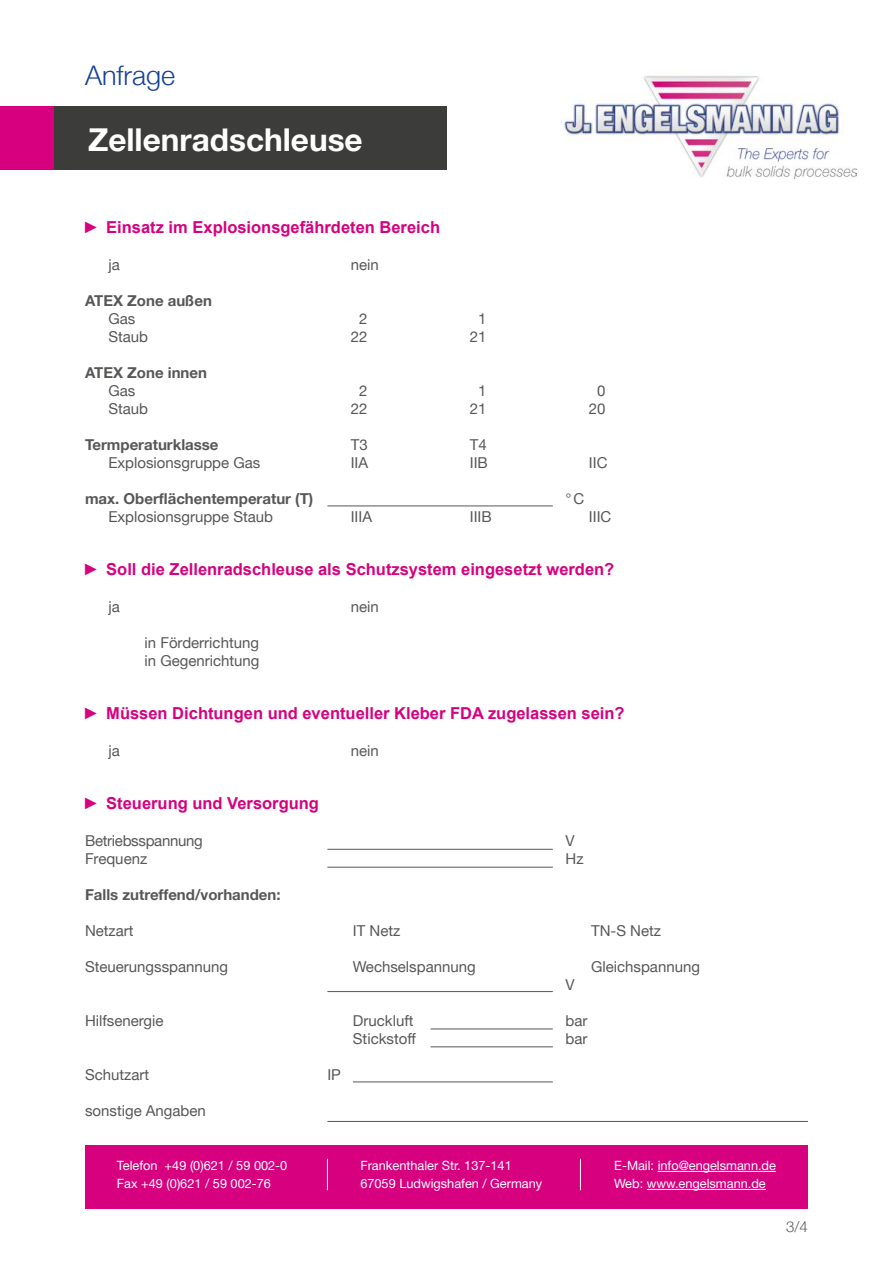
<style>
.page{position:relative;width:893px;height:1263px;background:#fff}
.page>*{position:absolute;margin:0;border:0;box-sizing:border-box;transform-origin:0 0}
.t1{font:700 31.5px "Helvetica Neue";color:#fff}
.t2{font:300 27px "Helvetica Neue";color:#164194}
.t3{font:700 16.5px "Arial";color:#d7007e}
.t4{font:15px/18px "Helvetica Neue";color:#575756}
.t5{font:700 15px "Helvetica Neue";color:#575756}
.t6{font:15px/18px "Helvetica Neue";letter-spacing:-.02em;color:#575756}
.t7{font:300 15px "Helvetica Neue";color:#575756}
.t8{font:12.75px/18px "Helvetica Neue";color:#fff}
</style>
<div class="page">
<div style="left:54px;top:106px;width:392px;height:64px;background:#3c3c3b"></div>
<div style="left:0;top:106px;width:54px;height:64px;background:#d7007e"></div>
<div style="left:85px;top:1145px;width:723px;height:64px;background:#d7007e"></div>
<hr style="left:327px;top:1159px;width:1px;height:31px;background:#fff">
<hr style="left:580px;top:1159px;width:1px;height:31px;background:#fff">
<hr style="left:658px;top:1171px;width:118px;height:1px;background:#fff">
<hr style="left:647px;top:1189px;width:119px;height:1px;background:#fff">
<img style="left:561px;top:75px;width:296px;height:104px">
<hr style="left:327px;top:505px;width:226px;height:1px;background:#575756">
<hr style="left:327px;top:849px;width:226px;height:1px;background:#575756">
<hr style="left:327px;top:867px;width:226px;height:1px;background:#575756">
<hr style="left:327px;top:991px;width:226px;height:1px;background:#575756">
<hr style="left:431px;top:1028px;width:122px;height:1px;background:#575756">
<hr style="left:431px;top:1046px;width:122px;height:1px;background:#575756">
<hr style="left:353px;top:1081px;width:200px;height:1px;background:#575756">
<hr style="left:327px;top:1121px;width:481px;height:1px;background:#575756">
<h2 class="t2" style="left:85px;top:59px;width:92px">Anfrage</h2>
<h1 class="t1" style="left:88px;top:120px;width:276px">Zellenradschleuse</h1>
<p class="t3" style="left:83px;top:216px;width:359px">► Einsatz im Explosionsgefährdeten Bereich</p>
<p class="t4" style="left:108px;top:255px;width:13px">ja</p>
<p class="t4" style="left:351px;top:255px;width:30px">nein</p>
<p class="t5" style="left:85px;top:291px;width:128px">ATEX Zone außen</p>
<p class="t4" style="left:108px;top:309px;width:41px">Gas<br>Staub</p>
<p class="t4" style="left:359px;top:309px;width:10px">2</p>
<p class="t4" style="left:478px;top:309px;width:10px">1</p>
<p class="t4" style="left:351px;top:327px;width:18px">22</p>
<p class="t4" style="left:470px;top:327px;width:18px">21</p>
<p class="t5" style="left:85px;top:363px;width:123px">ATEX Zone innen</p>
<p class="t4" style="left:108px;top:381px;width:41px">Gas<br>Staub</p>
<p class="t4" style="left:359px;top:381px;width:10px">2</p>
<p class="t4" style="left:478px;top:381px;width:10px">1</p>
<p class="t4" style="left:351px;top:399px;width:18px">22</p>
<p class="t4" style="left:470px;top:399px;width:18px">21</p>
<p class="t4" style="left:589px;top:381px;width:18px;text-align:center">0<br>20</p>
<p class="t5" style="left:85px;top:435px;width:135px">Termperaturklasse</p>
<p class="t4" style="left:108px;top:453px;width:153px">Explosionsgruppe Gas</p>
<p class="t5" style="left:85px;top:489px;width:230px">max. Oberflächentemperatur (T)</p>
<p class="t4" style="left:108px;top:507px;width:166px">Explosionsgruppe Staub</p>
<p class="t4" style="left:351px;top:435px;width:18px">T3</p>
<p class="t4" style="left:470px;top:435px;width:18px">T4</p>
<p class="t4" style="left:351px;top:453px;width:19px">IIA</p>
<p class="t4" style="left:470px;top:453px;width:20px">IIB</p>
<p class="t4" style="left:589px;top:453px;width:20px">IIC</p>
<p class="t4" style="left:565px;top:489px;width:20px">°C</p>
<p class="t4" style="left:351px;top:507px;width:23px">IIIA</p>
<p class="t4" style="left:470px;top:507px;width:23px">IIIB</p>
<p class="t4" style="left:589px;top:507px;width:24px">IIIC</p>
<p class="t3" style="left:83px;top:558px;width:533px">► Soll die Zellenradschleuse als Schutzsystem eingesetzt werden?</p>
<p class="t4" style="left:108px;top:597px;width:13px">ja</p>
<p class="t4" style="left:351px;top:597px;width:30px">nein</p>
<p class="t4" style="left:145px;top:633px;width:117px">in Förderrichtung in Gegenrichtung</p>
<p class="t3" style="left:83px;top:702px;width:543px">► Müssen Dichtungen und eventueller Kleber FDA zugelassen sein?</p>
<p class="t4" style="left:108px;top:741px;width:13px">ja</p>
<p class="t4" style="left:351px;top:741px;width:30px">nein</p>
<p class="t3" style="left:83px;top:792px;width:237px">► Steuerung und Versorgung</p>
<p class="t6" style="left:85px;top:831px;width:119px">Betriebsspannung<br>Frequenz</p>
<p class="t4" style="left:566px;top:831px;width:20px">V<br>Hz</p>
<p class="t5" style="left:85px;top:885px;width:197px">Falls zutreffend/vorhanden:</p>
<p class="t4" style="left:85px;top:921px;width:50px">Netzart</p>
<p class="t4" style="left:85px;top:957px;width:145px">Steuerungsspannung</p>
<p class="t4" style="left:591px;top:921px;width:71px">TN-S Netz</p>
<p class="t4" style="left:591px;top:957px;width:110px">Gleichspannung</p>
<p class="t4" style="left:353px;top:921px;width:49px">IT Netz</p>
<p class="t4" style="left:353px;top:957px;width:124px">Wechselspannung</p>
<p class="t4" style="left:85px;top:1011px;width:80px">Hilfsenergie</p>
<p class="t4" style="left:85px;top:1065px;width:66px">Schutzart</p>
<p class="t4" style="left:85px;top:1101px;width:122px">sonstige Angaben</p>
<p class="t4" style="left:327px;top:1065px;width:15px">IP</p>
<p class="t4" style="left:353px;top:1011px;width:62px">Druckluft</p>
<p class="t4" style="left:566px;top:975px;width:11px">V</p>
<p class="t4" style="left:566px;top:1011px;width:23px">bar</p>
<p class="t4" style="left:353px;top:1029px;width:65px">Stickstoff</p>
<p class="t4" style="left:566px;top:1029px;width:23px">bar</p>
<p class="t8" style="left:117px;top:1156px;width:172px">Telefon +49 (0)621 / 59 002-0<br>Fax +49 (0)621 / 59 002-76</p>
<p class="t8" style="left:360px;top:1156px;width:183px">Frankenthaler Str. 137-141<br>67059 Ludwigshafen / Germany</p>
<p class="t8" style="left:614px;top:1156px;width:163px">E-Mail: info@engelsmann.de<br>Web: www.engelsmann.de</p>
<p class="t7" style="left:786px;top:1218px;width:23px">3/4</p>
</div>
